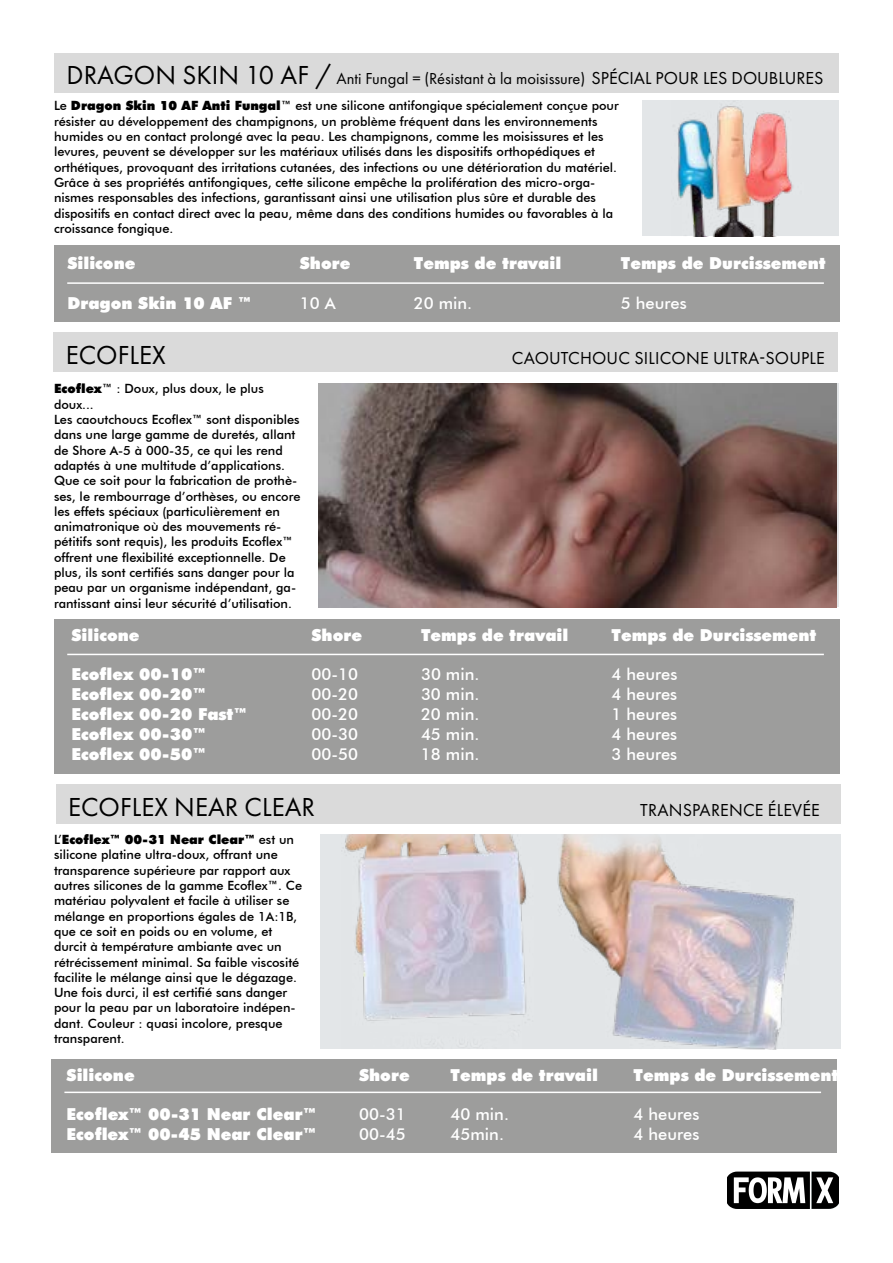
<style>
.page{position:relative;width:893px;height:1263px;background:#fff}
.page>*{position:absolute;margin:0;border:0;box-sizing:border-box;transform-origin:0 0}
.t1{font:27px "Futura PT";color:#000}
.t2{font:18px "Futura PT";letter-spacing:.01em;color:#000}
.t3{font:900 16.5px "Futura BT";color:#fff}
.t4{font:500 16.5px "Futura BT";color:#fff}
.t5{font:16.5px "Futura PT";color:#000}
.t6{font:500 12.75px/15.3px "Futura BT";color:#000}
.s1{font-size:27px}
.s2{font-size:18px}
.s3{font-weight:900}
</style>
<div class="page">
<svg style="left:727px;top:1171px;width:112px;height:38px"></svg>
<div style="left:53px;top:333px;width:785px;height:39px;background:#dadada"></div>
<div style="left:56px;top:784px;width:784px;height:40px;background:#dadada"></div>
<img style="left:319px;top:384px;width:517px;height:223px">
<div style="left:320px;top:834px;width:520px;height:215px;background:#e3e6e8"></div>
<img style="left:345px;top:834px;width:450px;height:215px">
<div style="left:54px;top:620px;width:786px;height:154px;background:#9d9d9c"></div>
<hr style="left:67px;top:654px;width:757px;height:1px;background:#fff">
<div style="left:51px;top:1059px;width:786px;height:93px;background:#9d9d9c"></div>
<hr style="left:64px;top:1091px;width:757px;height:2px;background:#fff">
<div style="left:54px;top:53px;width:785px;height:40px;background:#dadada"></div>
<div style="left:642px;top:101px;width:197px;height:135px;background:#e3e6e8"></div>
<img style="left:677px;top:105px;width:116px;height:131px">
<div style="left:54px;top:245px;width:786px;height:77px;background:#9d9d9c"></div>
<hr style="left:67px;top:282px;width:757px;height:2px;background:#fff">
<p class="t5" style="left:67px;top:69px;width:758px"><span class="s1">DRAGON SKIN 10 AF /</span> Anti Fungal = (Résistant à la moisissure) <span class="s2">SPÉCIAL POUR LES DOUBLURES</span></p>
<p class="t6" style="left:54px;top:98px;width:566px">Le <span class="s3">Dragon Skin 10 AF Anti Fungal</span>™ est une silicone antifongique spécialement conçue pour résister au développement des champignons, un problème fréquent dans les environnements humides ou en contact prolongé avec la peau. Les champignons, comme les moisissures et les levures, peuvent se développer sur les matériaux utilisés dans les dispositifs orthopédiques et orthétiques, provoquant des irritations cutanées, des infections ou une détérioration du matériel.<br>Grâce à ses propriétés antifongiques, cette silicone empêche la prolifération des micro-orga&shy;nismes responsables des infections, garantissant ainsi une utilisation plus sûre et durable des dispositifs en contact direct avec la peau, même dans des conditions humides ou favorables à la croissance fongique.</p>
<p class="t3" style="left:67px;top:253px;width:70px">Silicone</p>
<p class="t3" style="left:300px;top:253px;width:52px">Shore</p>
<p class="t3" style="left:414px;top:253px;width:149px">Temps de travail</p>
<p class="t3" style="left:621px;top:253px;width:206px">Temps de Durcissement</p>
<p class="t3" style="left:67px;top:293px;width:186px">Dragon Skin 10 AF ™</p>
<p class="t4" style="left:300px;top:293px;width:37px">10 A</p>
<p class="t4" style="left:414px;top:293px;width:60px">20 min.</p>
<p class="t4" style="left:621px;top:293px;width:67px">5 heures</p>
<h1 class="t1" style="left:66px;top:339px;width:101px">ECOFLEX</h1>
<h2 class="t2" style="left:512px;top:347px;width:314px">CAOUTCHOUC SILICONE ULTRA-SOUPLE</h2>
<p class="t6" style="left:54px;top:381px;width:248px"><span class="s3">Ecoflex</span>™ : Doux, plus doux, le plus doux...<br>Les caoutchoucs Ecoflex™ sont disponibles dans une large gamme de duretés, allant de Shore A-5 à 000-35, ce qui les rend adaptés à une multitude d’applications.<br>Que ce soit pour la fabrication de prothè&shy;ses, le rembourrage d’orthèses, ou encore les effets spéciaux (particulièrement en animatronique où des mouvements ré&shy;pétitifs sont requis), les produits Ecoflex™ offrent une flexibilité exceptionnelle. De plus, ils sont certifiés sans danger pour la peau par un organisme indépendant, ga&shy;rantissant ainsi leur sécurité d’utilisation.</p>
<p class="t3" style="left:72px;top:625px;width:70px">Silicone</p>
<p class="t3" style="left:312px;top:625px;width:52px">Shore</p>
<p class="t3" style="left:421px;top:625px;width:149px">Temps de travail</p>
<p class="t3" style="left:612px;top:625px;width:206px">Temps de Durcissement</p>
<p class="t3" style="left:72px;top:664px;width:136px">Ecoflex 00-10™</p>
<p class="t4" style="left:312px;top:664px;width:48px">00-10</p>
<p class="t4" style="left:421px;top:664px;width:60px">30 min.</p>
<p class="t4" style="left:611px;top:664px;width:67px">4 heures</p>
<p class="t3" style="left:72px;top:684px;width:136px">Ecoflex 00-20™</p>
<p class="t4" style="left:311px;top:684px;width:48px">00-20</p>
<p class="t4" style="left:421px;top:684px;width:60px">30 min.</p>
<p class="t4" style="left:611px;top:684px;width:67px">4 heures</p>
<p class="t3" style="left:71px;top:704px;width:177px">Ecoflex 00-20 Fast™</p>
<p class="t4" style="left:311px;top:704px;width:48px">00-20</p>
<p class="t4" style="left:421px;top:704px;width:60px">20 min.</p>
<p class="t4" style="left:611px;top:704px;width:67px">1 heures</p>
<p class="t3" style="left:71px;top:724px;width:136px">Ecoflex 00-30™</p>
<p class="t4" style="left:311px;top:724px;width:48px">00-30</p>
<p class="t4" style="left:421px;top:724px;width:60px">45 min.</p>
<p class="t4" style="left:611px;top:724px;width:67px">4 heures</p>
<p class="t3" style="left:71px;top:744px;width:136px">Ecoflex 00-50™</p>
<p class="t4" style="left:311px;top:744px;width:48px">00-50</p>
<p class="t4" style="left:421px;top:744px;width:60px">18 min.</p>
<p class="t4" style="left:611px;top:744px;width:67px">3 heures</p>
<h1 class="t1" style="left:68px;top:790px;width:248px">ECOFLEX NEAR CLEAR</h1>
<h2 class="t2" style="left:640px;top:799px;width:181px">TRANSPARENCE ÉLEVÉE</h2>
<p class="t6" style="left:54px;top:832px;width:250px">L’<span class="s3">Ecoflex™ 00-31 Near Clear™</span> est un silicone platine ultra-doux, offrant une transparence supérieure par rapport aux autres silicones de la gamme Ecoflex™. Ce matériau polyvalent et facile à utiliser se mélange en proportions égales de 1A:1B, que ce soit en poids ou en volume, et durcit à température ambiante avec un rétrécissement minimal. Sa faible viscosité facilite le mélange ainsi que le dégazage.<br>Une fois durci, il est certifié sans danger pour la peau par un laboratoire indépen&shy;dant. Couleur : quasi incolore, presque transparent.</p>
<p class="t3" style="left:67px;top:1065px;width:70px">Silicone</p>
<p class="t3" style="left:359px;top:1065px;width:52px">Shore</p>
<p class="t3" style="left:451px;top:1065px;width:149px">Temps de travail</p>
<p class="t3" style="left:634px;top:1065px;width:206px">Temps de Durcissement</p>
<p class="t3" style="left:67px;top:1104px;width:251px">Ecoflex™ 00-31 Near Clear™</p>
<p class="t4" style="left:359px;top:1104px;width:48px">00-31</p>
<p class="t4" style="left:451px;top:1104px;width:60px">40 min.</p>
<p class="t4" style="left:634px;top:1104px;width:67px">4 heures</p>
<p class="t3" style="left:67px;top:1124px;width:251px">Ecoflex™ 00-45 Near Clear™</p>
<p class="t4" style="left:359px;top:1124px;width:48px">00-45</p>
<p class="t4" style="left:451px;top:1124px;width:55px">45min.</p>
<p class="t4" style="left:634px;top:1124px;width:67px">4 heures</p>
</div>
